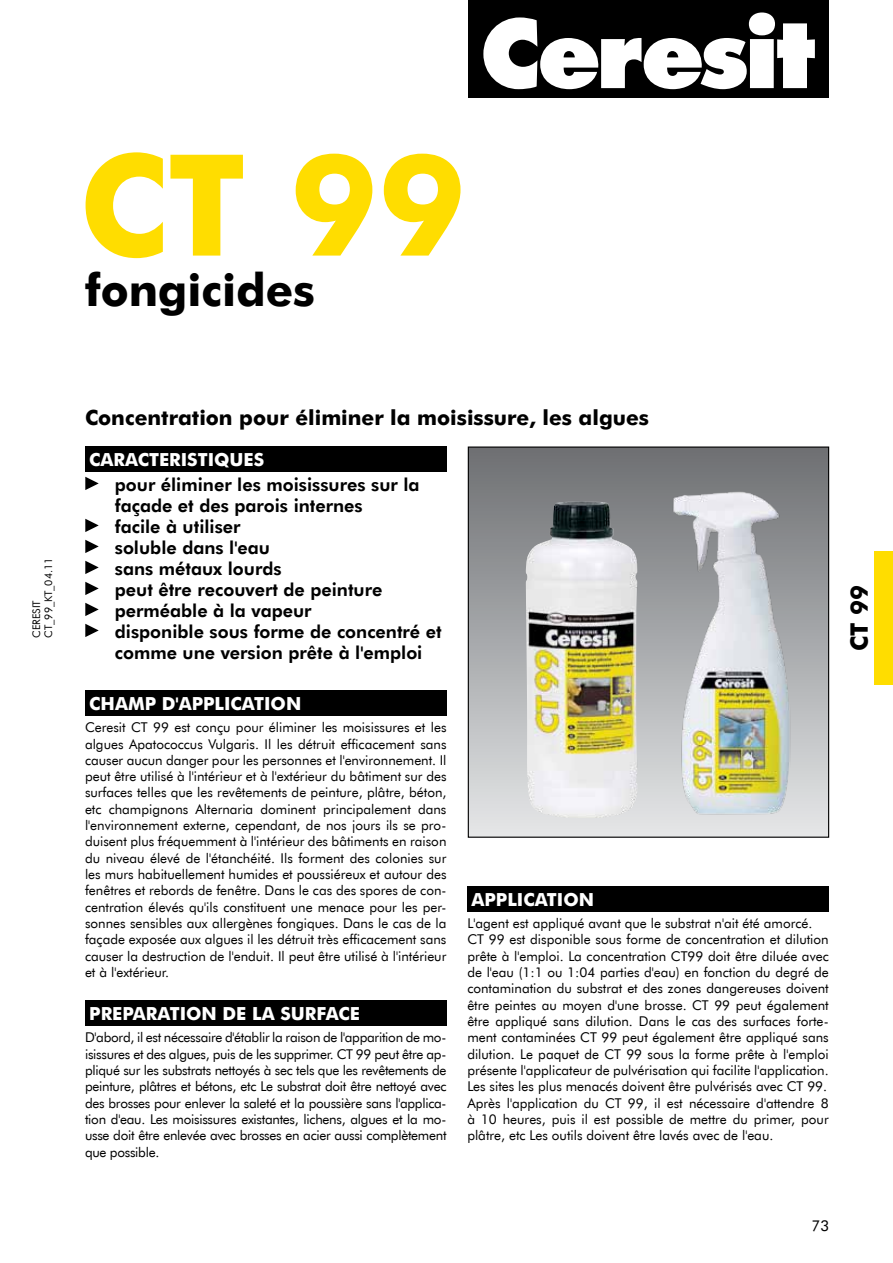
<style>
.page{position:relative;width:893px;height:1263px;background:#fff}
.page>*{position:absolute;margin:0;border:0;box-sizing:border-box;transform-origin:0 0}
.t1{font:700 141px "Futura EU";color:#fd0}
.t2{font:700 45px "Futura EU";color:#000}
.t3{font:700 24px "Futura EU";color:#000}
.t4{font:700 21px "Futura EU";color:#000}
.t5{font:18px/21px "Futura Hv EU";color:#000}
.t6{font:700 18px "Futura EU";color:#fff}
.t7{font:15px "Futura EU";color:#000}
.t8{font:13.5px/16.4px "Futura EU";color:#000;text-align:justify}
.t9{font:10.5px/12px "Futura EU";color:#000}
</style>
<div class="page">
<div style="left:468px;top:0;width:361px;height:98px;background:#000"></div>
<svg style="left:483px;top:13px;width:332px;height:76px"></svg>
<div style="left:874px;top:551px;width:19px;height:134px;background:#fd0"></div>
<div style="left:468px;top:447px;width:361px;height:390px;background:linear-gradient(to bottom,#6c6e71,#e4e6e7)"></div>
<div style="left:468px;top:446px;width:361px;height:392px;border:1px solid #000"></div>
<div style="left:85px;top:446px;width:361px;height:26px;background:#000"></div>
<svg style="left:85px;top:477px;width:14px;height:13px"></svg>
<svg style="left:85px;top:519px;width:14px;height:13px"></svg>
<svg style="left:85px;top:540px;width:14px;height:13px"></svg>
<svg style="left:85px;top:561px;width:14px;height:13px"></svg>
<svg style="left:85px;top:582px;width:14px;height:13px"></svg>
<svg style="left:85px;top:603px;width:14px;height:13px"></svg>
<svg style="left:85px;top:624px;width:14px;height:13px"></svg>
<div style="left:85px;top:690px;width:361px;height:26px;background:#000"></div>
<div style="left:85px;top:1000px;width:361px;height:26px;background:#000"></div>
<div style="left:467px;top:886px;width:362px;height:26px;background:#000"></div>
<img style="left:665px;top:477px;width:137px;height:343px">
<img style="left:526px;top:501px;width:112px;height:318px">
<h1 class="t1" style="left:79px;top:118px;width:388px">CT 99</h1>
<h2 class="t2" style="left:85px;top:262px;width:231px">fongicides</h2>
<p class="t9" style="left:31px;top:638px;width:82px;rotate:-90deg">CERESIT<br>CT_99_KT_04.11</p>
<h3 class="t4" style="left:85px;top:405px;width:566px">Concentration pour éliminer la moisissure, les algues</h3>
<h3 class="t6" style="left:89px;top:448px;width:176px">CARACTERISTIQUES</h3>
<p class="t5" style="left:115px;top:475px;width:328px">pour éliminer les moisissures sur la façade et des parois internes<br>facile à utiliser<br>soluble dans l'eau<br>sans métaux lourds<br>peut être recouvert de peinture perméable à la vapeur<br>disponible sous forme de concentré et comme une version prête à l'emploi</p>
<h3 class="t6" style="left:89px;top:692px;width:214px">CHAMP D'APPLICATION</h3>
<p class="t8" style="left:85px;top:720px;width:363px">Ceresit CT 99 est conçu pour éliminer les moisissures et les algues Apatococcus Vulgaris. Il les détruit efficacement sans causer aucun danger pour les personnes et l'environnement. Il peut être utilisé à l'intérieur et à l'extérieur du bâtiment sur des surfaces telles que les revêtements de peinture, plâtre, béton, etc champignons Alternaria dominent principalement dans l'environnement externe, cependant, de nos jours ils se pro&shy;duisent plus fréquemment à l'intérieur des bâtiments en raison du niveau élevé de l'étanchéité. Ils forment des colonies sur les murs habituellement humides et poussiéreux et autour des fenêtres et rebords de fenêtre. Dans le cas des spores de con&shy;centration élevés qu'ils constituent une menace pour les per&shy;sonnes sensibles aux allergènes fongiques. Dans le cas de la façade exposée aux algues il les détruit très efficacement sans causer la destruction de l'enduit. Il peut être utilisé à l'intérieur et à l'extérieur.</p>
<h3 class="t6" style="left:89px;top:1002px;width:272px">PREPARATION DE LA SURFACE</h3>
<p class="t8" style="left:85px;top:1030px;width:363px">D'abord, il est nécessaire d'établir la raison de l'apparition de mo&shy;isissures et des algues, puis de les supprimer. CT 99 peut être ap&shy;pliqué sur les substrats nettoyés à sec tels que les revêtements de peinture, plâtres et bétons, etc Le substrat doit être nettoyé avec des brosses pour enlever la saleté et la poussière sans l'applica&shy;tion d'eau. Les moisissures existantes, lichens, algues et la mo&shy;usse doit être enlevée avec brosses en acier aussi complètement que possible.</p>
<h3 class="t6" style="left:472px;top:888px;width:124px">APPLICATION</h3>
<p class="t8" style="left:467px;top:915px;width:363px;text-align:left">L'agent est appliqué avant que le substrat n'ait été amorcé.<br>CT 99 est disponible sous forme de concentration et dilution prête à l'emploi. La concentration CT99 doit être diluée avec de l'eau (1:1 ou 1:04 parties d'eau) en fonction du degré de contamination du substrat et des zones dangereuses doivent être peintes au moyen d'une brosse. CT 99 peut également être appliqué sans dilution. Dans le cas des surfaces forte&shy;ment contaminées CT 99 peut également être appliqué sans dilution. Le paquet de CT 99 sous la forme prête à l'emploi présente l'applicateur de pulvérisation qui facilite l'application.<br>Les sites les plus menacés doivent être pulvérisés avec CT 99.<br>Après l'application du CT 99, il est nécessaire d'attendre 8 à 10 heures, puis il est possible de mettre du primer, pour plâtre, etc Les outils doivent être lavés avec de l'eau.</p>
<h3 class="t3" style="left:844px;top:651px;width:67px;rotate:-90deg">CT 99</h3>
<p class="t7" style="left:811px;top:1216px;width:19px">73</p>
</div>
